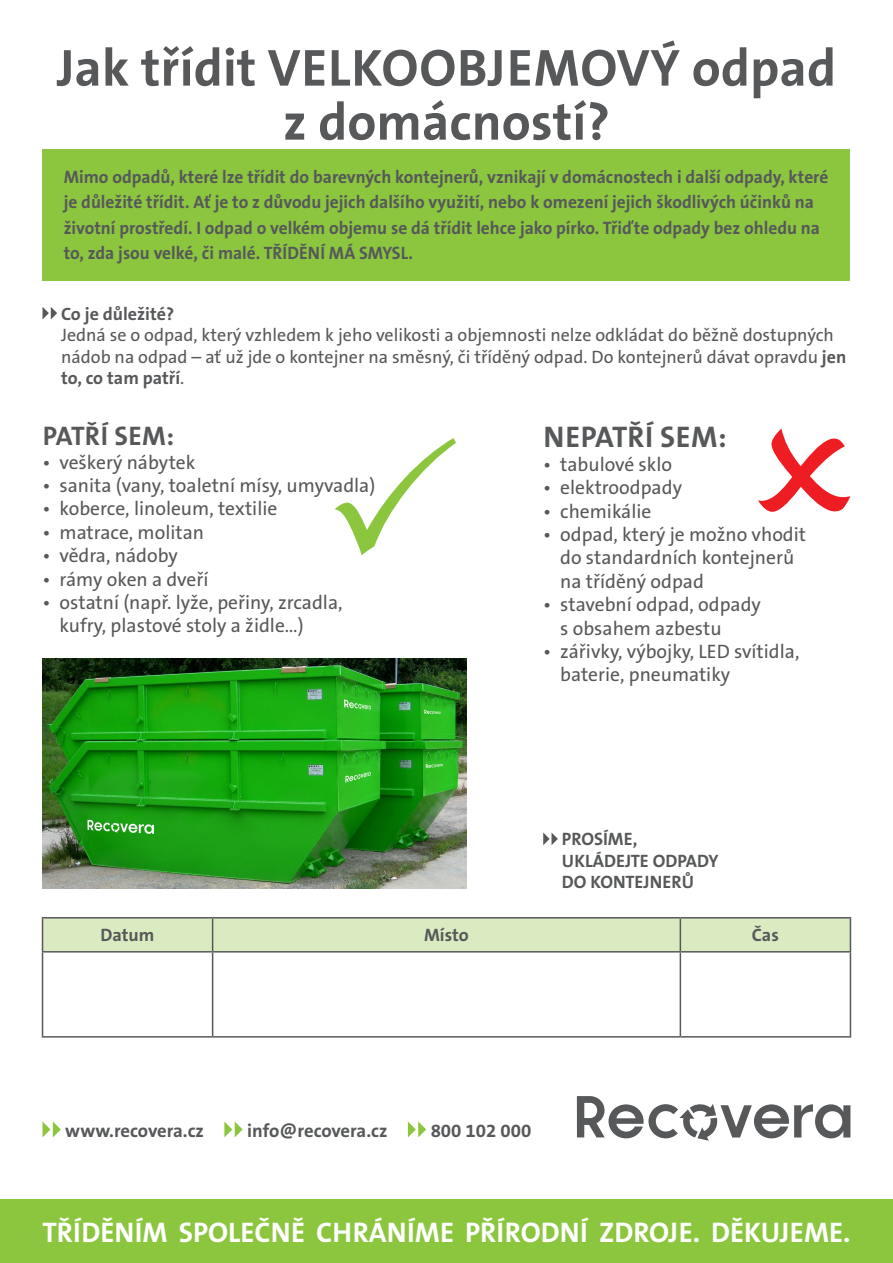
<style>
.page{position:relative;width:893px;height:1263px;background:#fff}
.page>*{position:absolute;margin:0;border:0;box-sizing:border-box;transform-origin:0 0}
.t1{font:700 52.5px/54px "The Sans OT7";color:#57585a;text-align:center}
.t2{font:700 30px "The Sans OT7";letter-spacing:.015em;color:#57585a}
.t3{font:700 28.5px "The Sans OT7";color:#fff}
.t4{font:700 27px "The Sans OT7";letter-spacing:.01em;color:#57585a}
.t5{font:19.5px/23.4px "The Sans OT5 Plain";color:#57585a}
.t6{font:700 18.75px "The Sans OT7";color:#57585a}
.t7{font:700 18px/25.5px "The Sans OT7";color:#57585a}
.t8{font:18px/21.6px "The Sans OT5 Plain";color:#57585a}
.s1{font-family:"The Sans OT7";font-weight:700}
.s2{font-family:"The Sans OT5 Plain";font-weight:400}
</style>
<div class="page">
<div style="left:43px;top:149px;width:807px;height:132px;background:#8bc63e"></div>
<div style="left:0;top:1199px;width:893px;height:64px;background:#8bc63e"></div>
<svg style="left:758px;top:428px;width:92px;height:84px"></svg>
<svg style="left:335px;top:438px;width:121px;height:117px"></svg>
<svg style="left:43px;top:307px;width:14px;height:12px"></svg>
<svg style="left:543px;top:832px;width:15px;height:13px"></svg>
<div style="left:43px;top:918px;width:807px;height:33px;background:#daeac1"></div>
<hr style="left:42px;top:918px;width:1px;height:33px;background:#57585a">
<hr style="left:42px;top:917px;width:171px;height:1px;background:#57585a">
<hr style="left:213px;top:917px;width:467px;height:1px;background:#57585a">
<hr style="left:680px;top:917px;width:171px;height:1px;background:#57585a">
<hr style="left:212px;top:918px;width:1px;height:33px;background:#57585a">
<hr style="left:680px;top:918px;width:1px;height:33px;background:#57585a">
<hr style="left:850px;top:918px;width:1px;height:33px;background:#57585a">
<hr style="left:42px;top:952px;width:1px;height:84px;background:#57585a">
<hr style="left:42px;top:951px;width:171px;height:1px;background:#57585a">
<hr style="left:213px;top:951px;width:467px;height:1px;background:#57585a">
<hr style="left:680px;top:951px;width:171px;height:1px;background:#57585a">
<hr style="left:212px;top:952px;width:1px;height:84px;background:#57585a">
<hr style="left:680px;top:952px;width:1px;height:84px;background:#57585a">
<hr style="left:850px;top:952px;width:1px;height:84px;background:#57585a">
<hr style="left:42px;top:1036px;width:171px;height:1px;background:#57585a">
<hr style="left:213px;top:1036px;width:467px;height:1px;background:#57585a">
<hr style="left:680px;top:1036px;width:171px;height:1px;background:#57585a">
<img style="left:43px;top:658px;width:424px;height:231px">
<svg style="left:43px;top:1121px;width:18px;height:16px"></svg>
<svg style="left:224px;top:1121px;width:19px;height:16px"></svg>
<svg style="left:408px;top:1121px;width:18px;height:16px"></svg>
<svg style="left:577px;top:1096px;width:273px;height:45px"></svg>
<h1 class="t1" style="left:57px;top:41px;width:781px">Jak třídit VELKOOBJEMOVÝ odpad z domácností?</h1>
<p class="t7" style="left:64px;top:164px;width:766px">Mimo odpadů, které lze třídit do barevných kontejnerů, vznikají v domácnostech i další odpady, které je důležité třídit. Ať je to z důvodu jejich dalšího využití, nebo k omezení jejich škodlivých účinků na životní prostředí. I odpad o velkém objemu se dá třídit lehce jako pírko. Třiďte odpady bez ohledu na to, zda jsou velké, či malé. TŘÍDĚNÍ MÁ SMYSL.</p>
<p class="t7" style="left:61px;top:301px;width:115px">Co je důležité?</p>
<p class="t8" style="left:61px;top:324px;width:787px">Jedná se o odpad, který vzhledem k jeho velikosti a objemnosti nelze odkládat do běžně dostupných nádob na odpad – ať už jde o kontejner na směsný, či tříděný odpad. Do kontejnerů dávat opravdu <span class="s1">jen</span></p>
<p class="t7" style="left:61px;top:366px;width:125px">to, co tam patří<span class="s2">.</span></p>
<h3 class="t4" style="left:43px;top:419px;width:133px">PATŘÍ SEM:</h3>
<p class="t5" style="left:43px;top:450px;width:154px">• veškerý nábytek</p>
<p class="t5" style="left:43px;top:474px;width:334px">• sanita (vany, toaletní mísy, umyvadla)</p>
<p class="t5" style="left:43px;top:497px;width:236px">• koberce, linoleum, textilie</p>
<p class="t5" style="left:43px;top:521px;width:163px">• matrace, molitan</p>
<p class="t5" style="left:43px;top:544px;width:137px">• vědra, nádoby</p>
<p class="t5" style="left:43px;top:567px;width:167px">• rámy oken a dveří</p>
<p class="t5" style="left:60px;top:591px;width:285px;text-indent:-17px">• ostatní (např. lyže, peřiny, zrcadla, kufry, plastové stoly a židle…)</p>
<h2 class="t2" style="left:543px;top:418px;width:185px">NEPATŘÍ SEM:</h2>
<p class="t5" style="left:543px;top:453px;width:130px">• tabulové sklo</p>
<p class="t5" style="left:543px;top:476px;width:140px">• elektroodpady</p>
<p class="t5" style="left:543px;top:499px;width:110px">• chemikálie</p>
<p class="t5" style="left:560px;top:523px;width:247px;text-indent:-17px">• odpad, který je možno vhodit do standardních kontejnerů na tříděný odpad</p>
<p class="t5" style="left:560px;top:593px;width:202px;text-indent:-17px">• stavební odpad, odpady s obsahem azbestu</p>
<p class="t5" style="left:560px;top:640px;width:241px;text-indent:-17px">• zářivky, výbojky, LED svítidla, baterie, pneumatiky</p>
<p class="t7" style="left:562px;top:828px;width:158px;line-height:21.6px">PROSÍME,<br>UKLÁDEJTE ODPADY<br>DO KONTEJNERŮ</p>
<p class="t7" style="left:101px;top:923px;width:55px">Datum</p>
<p class="t7" style="left:424px;top:923px;width:46px">Místo</p>
<p class="t7" style="left:752px;top:923px;width:28px">Čas</p>
<p class="t6" style="left:65px;top:1119px;width:140px">www.recovera.cz</p>
<p class="t6" style="left:247px;top:1119px;width:142px">info@recovera.cz</p>
<p class="t6" style="left:431px;top:1119px;width:102px">800 102 000</p>
<h3 class="t3" style="left:43px;top:1214px;width:809px">TŘÍDĚNÍM SPOLEČNĚ CHRÁNÍME PŘÍRODNÍ ZDROJE. DĚKUJEME.</h3>
</div>
